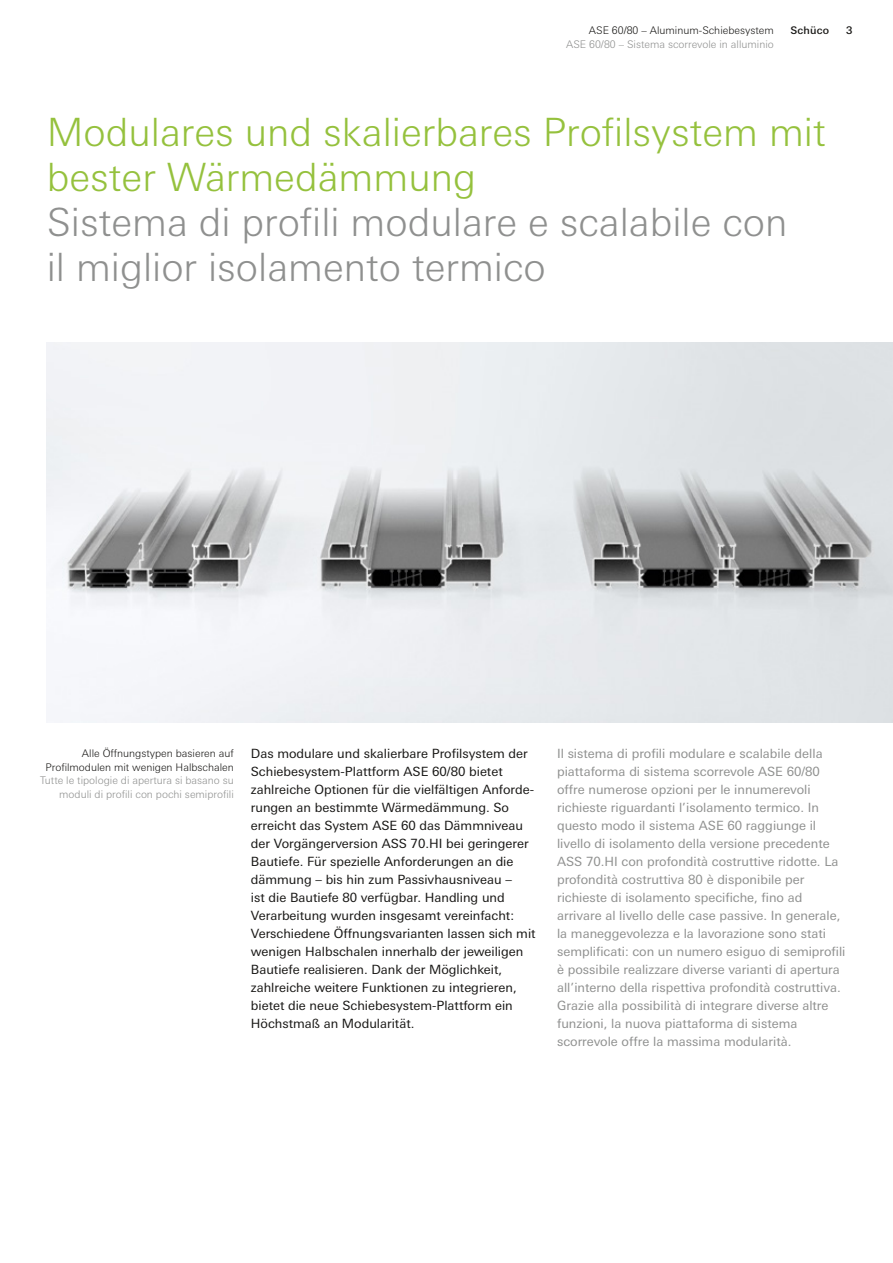
<style>
.page{position:relative;width:893px;height:1263px;background:#fff}
.page>*{position:absolute;margin:0;border:0;box-sizing:border-box;transform-origin:0 0}
.t1{font:300 39px/45px "Univers For Schueco 330";color:#8f908f}
.t2{font:300 39px/45px "Univers For Schueco 330";color:#95c13d}
.t3{font:12.75px/18px "Univers For Schueco 430 Reg";color:#8f908f}
.t4{font:12.75px/18px "Univers For Schueco 430 Reg";color:#181715}
.t5{font:300 10.5px/13.5px "Univers For Schueco 330";color:#8f908f;text-align:right}
.t6{font:300 10.5px/13.5px "Univers For Schueco 330";color:#181715;text-align:right}
.t7{font:10.5px "Univers For Schueco 530 Med";letter-spacing:.02em;color:#181715}
</style>
<div class="page">
<img style="left:47px;top:343px;width:846px;height:379px">
<p class="t6" style="left:589px;top:24px;width:186px">ASE 60/80 – Aluminum-Schiebesystem</p>
<p class="t7" style="left:790px;top:24px;width:40px">Schüco</p>
<p class="t5" style="left:566px;top:37px;width:209px">ASE 60/80 – Sistema scorrevole in alluminio</p>
<p class="t7" style="left:846px;top:24px;width:8px">3</p>
<h1 class="t2" style="left:47px;top:111px;width:780px">Modulares und skalierbares Profilsystem mit bester Wärmedämmung</h1>
<h1 class="t1" style="left:47px;top:201px;width:742px">Sistema di profili modulare e scalabile con il miglior isolamento termico</h1>
<p class="t6" style="left:45px;top:747px;width:190px">Alle Öffnungstypen basieren auf<br>Profilmodulen mit wenigen Halbschalen</p>
<p class="t5" style="left:40px;top:774px;width:195px">Tutte le tipologie di apertura si basano su moduli di profili con pochi semiprofili</p>
<p class="t4" style="left:251px;top:744px;width:286px">Das modulare und skalierbare Profilsystem der Schiebesystem-Plattform ASE 60/80 bietet zahlreiche Optionen für die vielfältigen Anforde&shy;rungen an bestimmte Wärmedämmung. So erreicht das System ASE 60 das Dämmniveau der Vorgängerversion ASS 70.HI bei geringerer Bautiefe. Für spezielle Anforderungen an die dämmung – bis hin zum Passivhausniveau –<br>ist die Bautiefe 80 verfügbar. Handling und Verarbeitung wurden insgesamt vereinfacht:<br>Verschiedene Öffnungsvarianten lassen sich mit wenigen Halbschalen innerhalb der jeweiligen Bautiefe realisieren. Dank der Möglichkeit, zahlreiche weitere Funktionen zu integrieren, bietet die neue Schiebesystem-Plattform ein Höchstmaß an Modularität.</p>
<p class="t3" style="left:557px;top:744px;width:290px">Il sistema di profili modulare e scalabile della piattaforma di sistema scorrevole ASE 60/80 offre numerose opzioni per le innumerevoli richieste riguardanti l’isolamento termico. In questo modo il sistema ASE 60 raggiunge il livello di isolamento della versione precedente ASS 70.HI con profondità costruttive ridotte. La profondità costruttiva 80 è disponibile per richieste di isolamento specifiche, fino ad arrivare al livello delle case passive. In generale, la maneggevolezza e la lavorazione sono stati semplificati: con un numero esiguo di semiprofili è possibile realizzare diverse varianti di apertura all’interno della rispettiva profondità costruttiva.<br>Grazie alla possibilità di integrare diverse altre funzioni, la nuova piattaforma di sistema scorrevole offre la massima modularità.</p>
</div>
